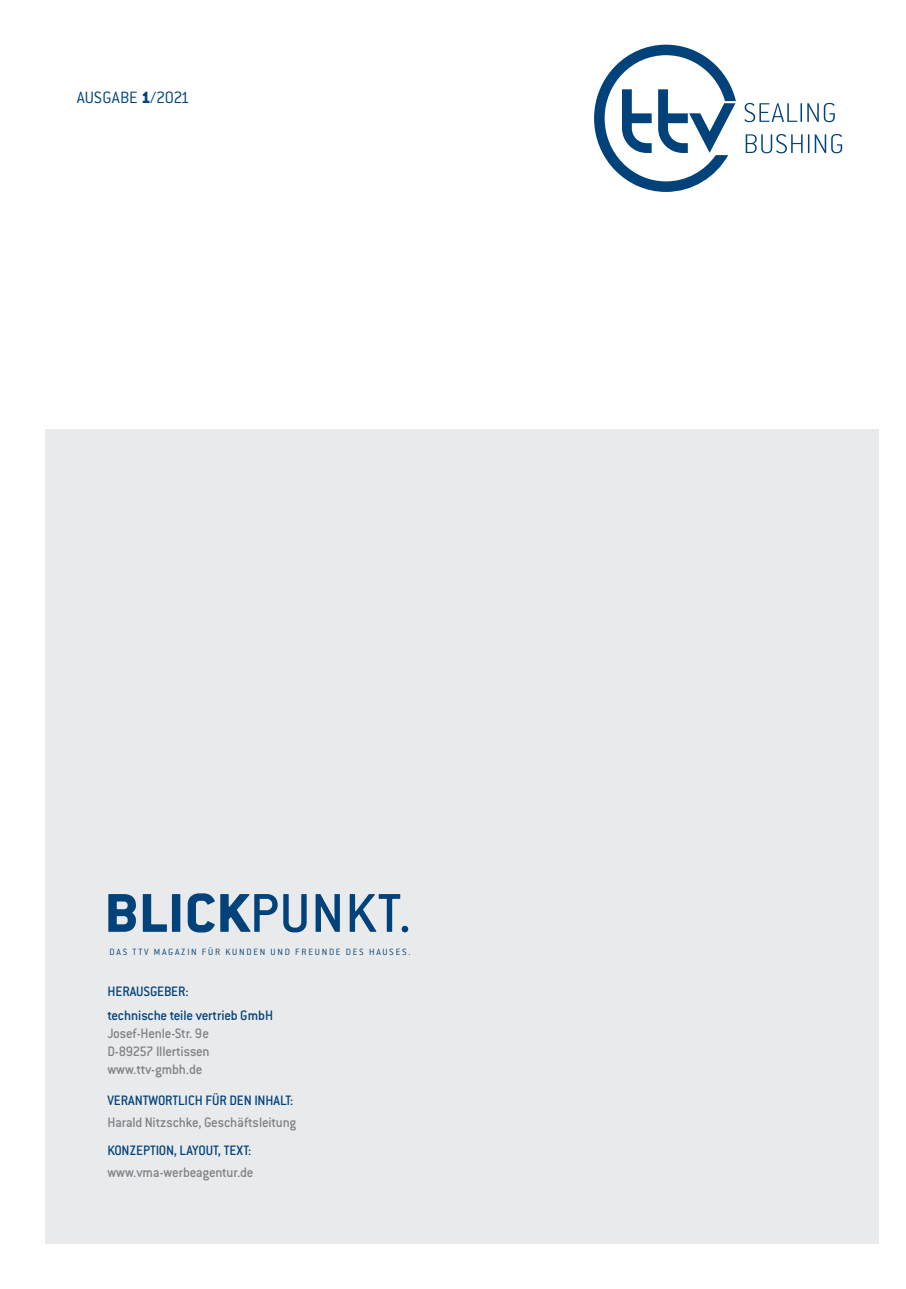
<style>
.page{position:relative;width:906px;height:1289px;background:#fff}
.page>*{position:absolute;margin:0;border:0;box-sizing:border-box;transform-origin:0 0}
.t1{font:59.85px "Conduit ITC Medium";letter-spacing:.015em;color:#004279}
.t2{font:18px "Conduit ITC Light";color:#004279}
.t3{font:15px/18px "Conduit ITC Medium";letter-spacing:-.015em;color:#808285;text-align:justify}
.t4{font:15px "Conduit ITC Medium";color:#004279}
.t5{font:10.05px "Conduit ITC Light";letter-spacing:.18em;color:#004279}
.s1{font-family:"Conduit ITC Extra";font-weight:700}
</style>
<div class="page">
<div style="left:45px;top:429px;width:833px;height:815px;background:#e9eaeb"></div>
<svg style="left:594px;top:45px;width:248px;height:147px"></svg>
<p class="t2" style="left:77px;top:86px;width:114px">AUSGABE <span class="s1">1</span>/2021</p>
<h1 class="t1" style="left:105px;top:876px;width:308px"><span class="s1">BLICK</span>PUNKT.</h1>
<p class="t5" style="left:109px;top:946px;width:303px">DAS TTV MAGAZIN FÜR KUNDEN UND FREUNDE DES HAUSES.</p>
<p class="t4" style="left:107px;top:982px;width:83px">HERAUSGEBER:</p>
<p class="t4" style="left:107px;top:1006px;width:167px">technische teile vertrieb GmbH</p>
<p class="t3" style="left:107px;top:1024px;width:104px">Josef-Henle-Str. 9e D-89257 Illertissen www.ttv-gmbh.de</p>
<p class="t3" style="left:107px;top:1112px;width:190px">Harald Nitzschke, Geschäftsleitung</p>
<p class="t3" style="left:107px;top:1162px;width:148px">www.vma-werbeagentur.de</p>
<p class="t4" style="left:107px;top:1090px;width:188px">VERANTWORTLICH FÜR DEN INHALT:</p>
<p class="t4" style="left:107px;top:1140px;width:146px">KONZEPTION, LAYOUT, TEXT:</p>
</div>
